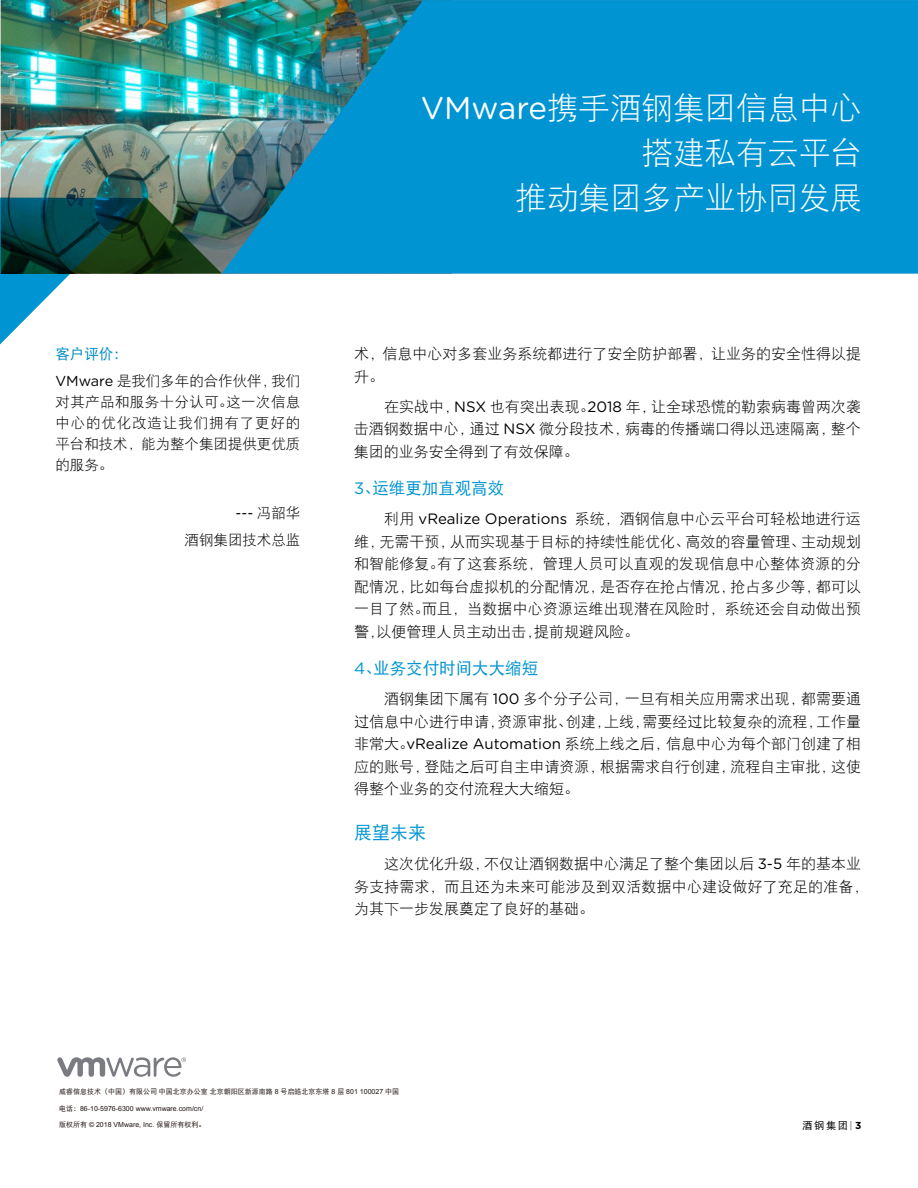
<style>
.page{position:relative;width:918px;height:1188px;background:#fff}
.page>*{position:absolute;margin:0;border:0;box-sizing:border-box;transform-origin:0 0}
.t1{font:31.5px/45px "DFP Hei W3";color:#fff;text-align:right}
.t2{font:500 24px "Gotham Rounded";color:#fff}
.t3{font:18px "DFP Hei W5";color:#0094d2}
.t4{font:16.5px "DFP Hei W5";color:#0094d2}
.t5{font:15px/22.5px "DFP Hei W3";color:#000;text-align:justify}
.t6{font:14.4px/21px "DFP Hei W3";letter-spacing:.03em;color:#000;text-align:justify}
.t7{font:14.4px "DFP Hei W3";color:#000}
.t8{font:14.4px "Gotham Rounded";color:#000}
.t9{font:14.4px "DFP Hei W5";color:#008ac8}
.t10{font:10.2px "DFP Hei W5";color:#000}
.t11{font:7.05px "Arial";color:#231815}
.t12{font:7.05px "DFP Hei W5";color:#231815}
.s1{font-family:"Gotham Rounded"}
.s2{font-family:"DFP Hei W3"}
.s3{font-family:"DFP Hei W9";font-weight:400}
.s4{font-family:"Arial"}
.s5{font-family:"DFP Hei W5"}
.s6{font-family:"Gotham";color:#636165}
.s7{font-family:"Gotham";font-weight:700}
</style>
<div class="page">
<svg style="left:57px;top:1057px;width:129px;height:20px"></svg>
<img style="left:0;top:0;width:151px;height:198px">
<img style="left:151px;top:0;width:71px;height:198px">
<svg style="left:222px;top:0;width:696px;height:274px;background:#0991c6"></svg>
<svg style="left:0;top:198px;width:222px;height:146px"></svg>
<p class="t9" style="left:55px;top:347px;width:74px">客户评价：</p>
<p class="t6" style="left:55px;top:370px;width:247px"><span class="s1">VMware</span> 是我们多年的合作伙伴，我们对其产品和服务十分认可。这一次信息中心的优化改造让我们拥有了更好的平台和技术，能为整个集团提供更优质的服务。</p>
<p class="t8" style="left:236px;top:503px;width:66px">--- <span class="s2">冯韶华</span></p>
<p class="t7" style="left:185px;top:533px;width:117px">酒钢集团技术总监</p>
<h1 class="t1" style="left:421px;top:85px;width:443px"><span class="s1">VMware</span>携手酒钢集团信息中心搭建私有云平台<br>推动集团多产业协同发展</h1>
<h2 class="t2" style="left:442px;top:99px;width:249px">VMware <span class="s3">助力厦门大学</span></h2>
<p class="t5" style="left:354px;top:343px;width:509px">术，信息中心对多套业务系统都进行了安全防护部署，让业务的安全性得以提升。</p>
<p class="t5" style="left:354px;top:395px;width:509px;text-indent:30px">在实战中，<span class="s1">NSX</span> 也有突出表现。<span class="s1">2018</span> 年，让全球恐慌的勒索病毒曾两次袭击酒钢数据中心，通过 <span class="s1">NSX</span> 微分段技术，病毒的传播端口得以迅速隔离，整个集团的业务安全得到了有效保障。</p>
<p class="t4" style="left:354px;top:480px;width:152px"><span class="s1">3</span>、运维更加直观高效</p>
<p class="t5" style="left:354px;top:508px;width:509px;text-indent:30px">利用 <span class="s1">vRealize Operations</span> 系统，酒钢信息中心云平台可轻松地进行运维，无需干预，从而实现基于目标的持续性能优化、高效的容量管理、主动规划和智能修复。有了这套系统，管理人员可以直观的发现信息中心整体资源的分配情况，比如每台虚拟机的分配情况，是否存在抢占情况，抢占多少等，都可以一目了然。而且，当数据中心资源运维出现潜在风险时，系统还会自动做出预警，以便管理人员主动出击，提前规避风险。</p>
<p class="t4" style="left:354px;top:660px;width:186px"><span class="s1">4</span>、业务交付时间大大缩短</p>
<p class="t5" style="left:354px;top:688px;width:509px;text-indent:30px">酒钢集团下属有 <span class="s1">100</span> 多个分子公司，一旦有相关应用需求出现，都需要通过信息中心进行申请，资源审批、创建，上线，需要经过比较复杂的流程，工作量非常大。<span class="s1">vRealize Automation</span> 系统上线之后，信息中心为每个部门创建了相应的账号，登陆之后可自主申请资源，根据需求自行创建，流程自主审批，这使得整个业务的交付流程大大缩短。</p>
<p class="t3" style="left:354px;top:824px;width:73px">展望未来</p>
<p class="t5" style="left:354px;top:853px;width:516px;text-align:left;text-indent:30px">这次优化升级，不仅让酒钢数据中心满足了整个集团以后 <span class="s1">3-5</span> 年的基本业务支持需求，而且还为未来可能涉及到双活数据中心建设做好了充足的准备，为其下一步发展奠定了良好的基础。</p>
<p class="t12" style="left:59px;top:1088px;width:342px">威睿信息技术（中国）有限公司中国北京办公室北京朝阳区新源南路 <span class="s4">8</span> 号启皓北京东塔 <span class="s4">8</span> 层 <span class="s4">801 100027</span> 中国</p>
<p class="t11" style="left:59px;top:1104px;width:146px"><span class="s5">电话：</span>86-10-5976-6300 www.vmware.com/cn/</p>
<p class="t11" style="left:59px;top:1120px;width:148px"><span class="s5">版权所有</span> © 2018 VMware, Inc. <span class="s5">保留所有权利。</span></p>
<p class="t10" style="left:803px;top:1120px;width:61px">酒钢集团<span class="s6">|</span> <span class="s7">3</span></p>
</div>
